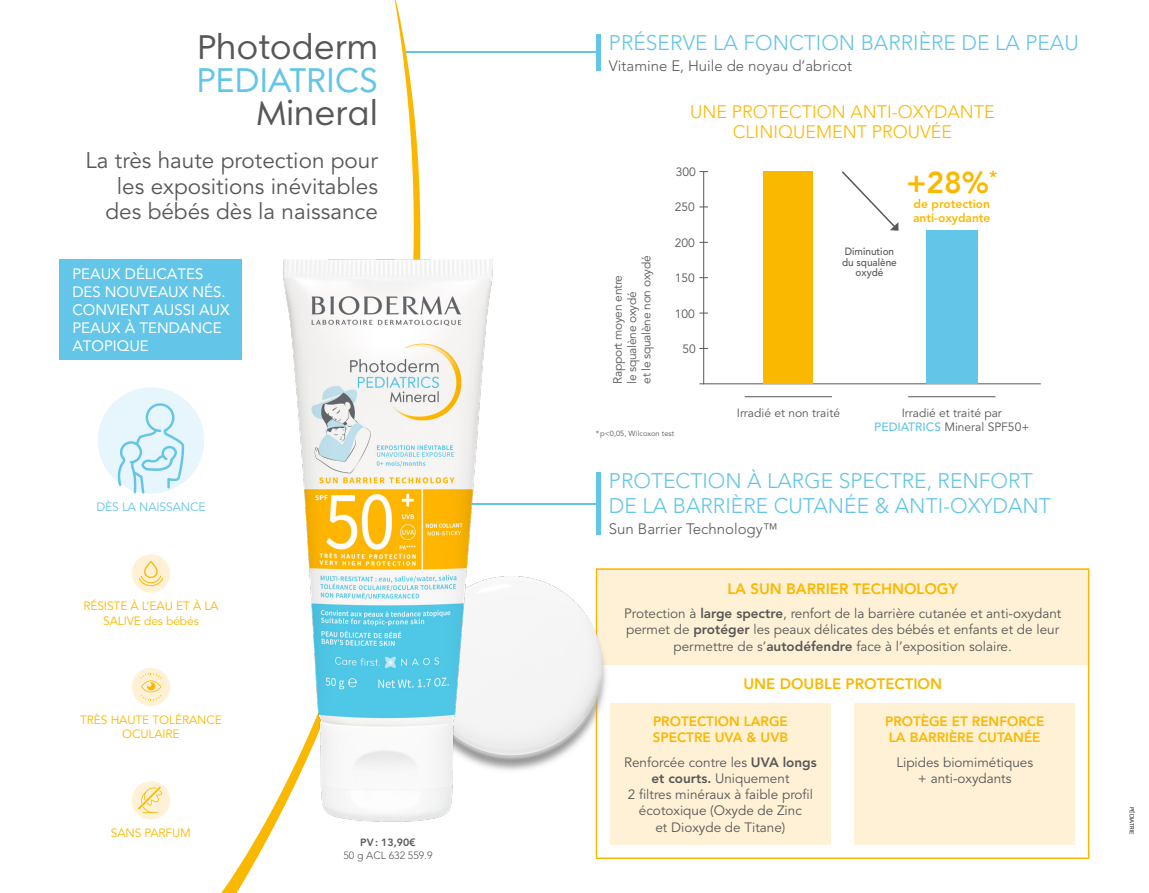
<style>
.page{position:relative;width:1149px;height:893px;background:#fff}
.page>*{position:absolute;margin:0;border:0;box-sizing:border-box;transform-origin:0 0}
.t1{font:33px "Bioderma";color:#575756}
.t2{font:33px "Bioderma";color:#63c5e7}
.t3{font:800 30px "Avenir LT Pro";color:#fbb800}
.t4{font:22.5px/25.5px "Avenir LT Pro";color:#575756;text-align:right}
.t5{font:300 21px/25.2px "Avenir LT Pro";color:#63c5e7}
.t6{font:300 18px/19.5px "Avenir LT Pro";color:#fbb800;text-align:center}
.t7{font:15px/18px "Avenir LT Pro";color:#fff}
.t8{font:300 15px "Avenir LT Pro";color:#575756}
.t9{font:800 15px "Avenir LT Pro";color:#fbb800}
.t10{font:13.5px/16.2px "Avenir LT Pro";color:#575756;text-align:center}
.t11{font:800 13.5px/16.2px "Avenir LT Pro";color:#fbb800}
.t12{font:12px/14.4px "Avenir LT Pro";color:#575756;text-align:center}
.t13{font:12px/14.4px "Avenir LT Pro";letter-spacing:-.01em;color:#fbb800;text-align:center}
.t14{font:12px/14.4px "Avenir LT Pro";letter-spacing:-.025em;color:#575756}
.t15{font:800 12px/14.4px "Avenir LT Pro";color:#fbb800}
.t16{font:12px "Avenir LT Pro";letter-spacing:-.01em;color:#63c5e7}
.t17{font:500 10.5px/10.5px "Avenir LT Pro";color:#575756;text-align:center;scale:.95 1}
.t18{font:300 10.5px "Avenir LT Pro";color:#575756}
.t19{font:800 10.5px "Avenir LT Pro";color:#575756}
.t20{font:7.5px "Avenir LT Pro";color:#575756}
.t21{font:6px "Avenir LT Pro";letter-spacing:-.02em;color:#000}
.s1{font-weight:500;color:#63c5e7}
.s2{font-weight:800}
</style>
<div class="page">
<div style="left:595px;top:34px;width:5px;height:37px;background:#63c5e7"></div>
<hr style="left:406px;top:52px;width:194px;height:1px;background:#63c5e7">
<div style="left:595px;top:472px;width:5px;height:63px;background:#63c5e7"></div>
<hr style="left:470px;top:503px;width:130px;height:1px;background:#63c5e7">
<svg style="left:221px;top:0;width:298px;height:893px"></svg>
<div style="left:132px;top:668px;width:38px;height:38px;background:#fff1d6;border-radius:50%"></div>
<svg style="left:140px;top:673px;width:22px;height:28px"></svg>
<hr style="left:699px;top:383px;width:341px;height:1px;background:#575756">
<div style="left:610px;top:703px;width:220px;height:141px;background:#fff1d6"></div>
<div style="left:596px;top:568px;width:492px;height:97px;background:#fff1d6"></div>
<div style="left:854px;top:703px;width:220px;height:141px;background:#fff1d6"></div>
<div style="left:595px;top:568px;width:494px;height:291px;border:2px solid #fbb800"></div>
<div style="left:763px;top:171px;width:49px;height:213px;background:#fbb800"></div>
<div style="left:926px;top:231px;width:51px;height:153px;background:#63c5e7"></div>
<hr style="left:744px;top:396px;width:87px;height:1px;background:#575756">
<hr style="left:907px;top:396px;width:88px;height:1px;background:#575756">
<div style="left:60px;top:259px;width:182px;height:101px;background:#63c5e7"></div>
<div style="left:98px;top:387px;width:106px;height:107px;background:#e7f5fc;border-radius:50%"></div>
<svg style="left:117px;top:403px;width:68px;height:91px"></svg>
<div style="left:132px;top:781px;width:38px;height:38px;background:#fff1d6;border-radius:50%"></div>
<svg style="left:138px;top:787px;width:24px;height:26px"></svg>
<hr style="left:703px;top:172px;width:1px;height:212px;background:#575756">
<svg style="left:842px;top:171px;width:56px;height:60px"></svg>
<div style="left:132px;top:554px;width:38px;height:39px;background:#fff1d6;border-radius:50%"></div>
<div style="left:144px;top:561px;width:14px;height:17px;border:1px solid #fbb800;border-radius:6px"></div>
<svg style="left:139px;top:575px;width:24px;height:11px"></svg>
<img style="left:492px;top:551px;width:135px;height:235px">
<img style="left:283px;top:259px;width:209px;height:562px">
<h1 class="t1" style="left:197px;top:28px;width:182px">Photoderm</h1>
<h1 class="t2" style="left:196px;top:61px;width:183px">PEDIATRICS</h1>
<h1 class="t1" style="left:257px;top:94px;width:122px">Mineral</h1>
<h3 class="t4" style="left:86px;top:148px;width:294px">La très haute protection pour les expositions inévitables des bébés dès la naissance</h3>
<p class="t7" style="left:72px;top:265px;width:159px">PEAUX DÉLICATES<br>DES NOUVEAUX NÉS.<br>CONVIENT AUSSI AUX<br>PEAUX À TENDANCE<br>ATOPIQUE</p>
<p class="t16" style="left:96px;top:500px;width:110px">DÈS LA NAISSANCE</p>
<p class="t13" style="left:83px;top:599px;width:137px">RÉSISTE À L’EAU ET À LA<br>SALIVE des bébés</p>
<p class="t13" style="left:80px;top:712px;width:143px">TRÈS HAUTE TOLÉRANCE<br>OCULAIRE</p>
<p class="t13" style="left:111px;top:826px;width:81px">SANS PARFUM</p>
<p class="t19" style="left:360px;top:836px;width:57px">PV: 13,90€</p>
<p class="t18" style="left:343px;top:849px;width:91px">50 g ACL 632 559.9</p>
<h3 class="t5" style="left:608px;top:30px;width:471px">PRÉSERVE LA FONCTION BARRIÈRE DE LA PEAU</h3>
<p class="t8" style="left:608px;top:57px;width:244px">Vitamine E, Huile de noyau d’abricot</p>
<p class="t14" style="left:610px;top:384px;width:130px;rotate:-90deg">Rapport moyen entre<br>le squalène oxydé<br>et le squalène non oxydé</p>
<h3 class="t6" style="left:690px;top:102px;width:306px">UNE PROTECTION ANTI-OXYDANTE<br>CLINIQUEMENT PROUVÉE</h3>
<p class="t12" style="left:675px;top:165px;width:22px">300</p>
<p class="t12" style="left:674px;top:200px;width:22px">250</p>
<p class="t12" style="left:674px;top:236px;width:22px">200</p>
<p class="t12" style="left:674px;top:271px;width:22px">150</p>
<p class="t12" style="left:674px;top:306px;width:22px">100</p>
<p class="t12" style="left:682px;top:342px;width:15px">50</p>
<p class="t17" style="left:841px;top:246px;width:59px">Diminution du squalène oxydé</p>
<h2 class="t3" style="left:906px;top:165px;width:92px">+28%<sup>*</sup></h2>
<p class="t15" style="left:912px;top:197px;width:79px">de protection anti-oxydante</p>
<p class="t20" style="left:595px;top:429px;width:80px">*p&lt;0,05, Wilcoxon test</p>
<p class="t12" style="left:736px;top:406px;width:105px">Irradié et non traité</p>
<p class="t12" style="left:874px;top:406px;width:156px">Irradié et traité par<br><span class="s1">PEDIATRICS</span> Mineral SPF50+</p>
<h3 class="t5" style="left:608px;top:468px;width:443px">PROTECTION À LARGE SPECTRE, RENFORT<br>DE LA BARRIÈRE CUTANÉE &amp; ANTI-OXYDANT</h3>
<p class="t8" style="left:608px;top:520px;width:170px">Sun Barrier Technology™</p>
<p class="t9" style="left:727px;top:579px;width:232px">LA SUN BARRIER TECHNOLOGY</p>
<p class="t10" style="left:624px;top:606px;width:438px">Protection à <span class="s2">large spectre</span>, renfort de la barrière cutanée et anti-oxydant permet de <span class="s2">protéger</span> les peaux délicates des bébés et enfants et de leur permettre de s’<span class="s2">autodéfendre</span> face à l’exposition solaire.</p>
<p class="t9" style="left:743px;top:675px;width:200px">UNE DOUBLE PROTECTION</p>
<p class="t11" style="left:884px;top:713px;width:161px">PROTÈGE ET RENFORCE<br>LA BARRIÈRE CUTANÉE</p>
<p class="t10" style="left:896px;top:754px;width:138px">Lipides biomimétiques + anti-oxydants</p>
<p class="t11" style="left:652px;top:713px;width:137px">PROTECTION LARGE<br>SPECTRE UVA &amp; UVB</p>
<p class="t10" style="left:624px;top:754px;width:194px">Renforcée contre les <span class="s2">UVA longs et courts.</span> Uniquement<br>2 filtres minéraux à faible profil écotoxique (Oxyde de Zinc<br>et Dioxyde de Titane)</p>
<p class="t21" style="left:1134px;top:807px;width:29px;rotate:90deg">PÉDIATRIE</p>
</div>
